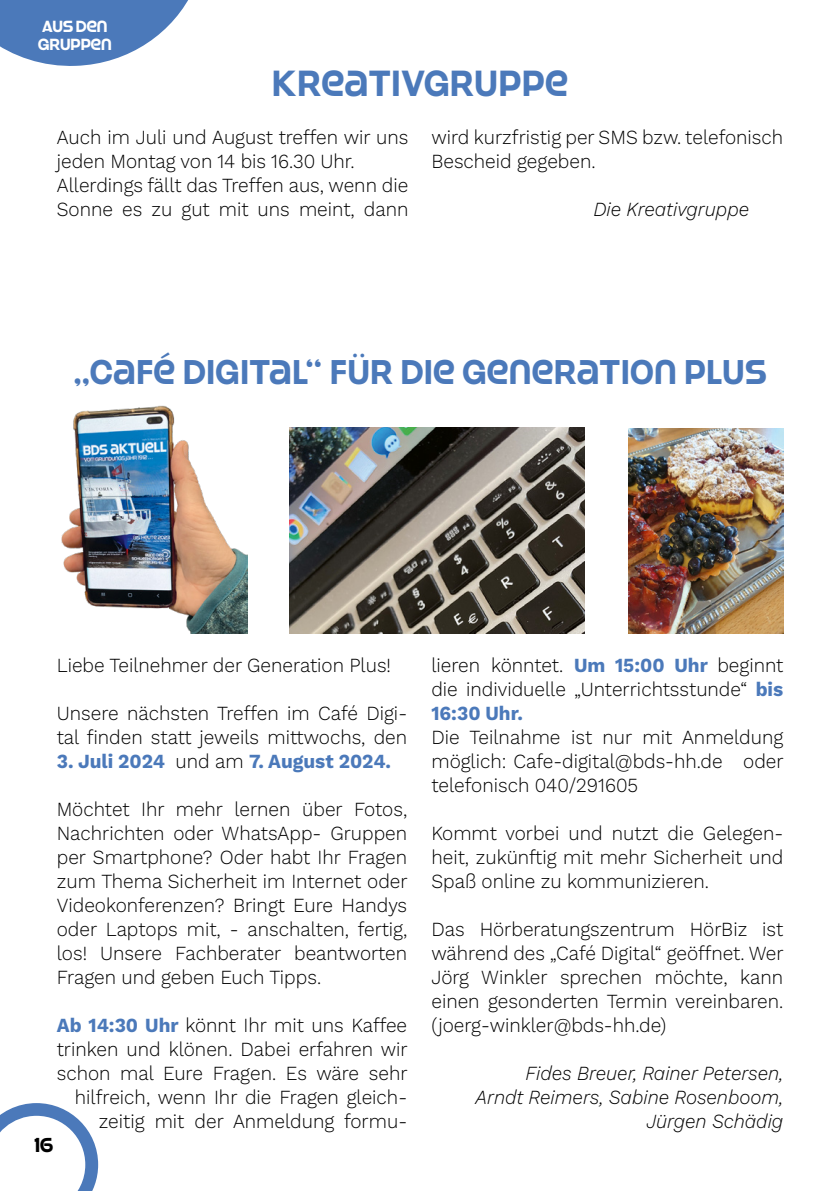
<style>
.page{position:relative;width:840px;height:1191px;background:#fff}
.page>*{position:absolute;margin:0;border:0;box-sizing:border-box;transform-origin:0 0}
.t1{font:700 36px "Strenuous Rg";letter-spacing:.025em;color:#4b79ba}
.t2{font:700 34px "Strenuous Rg";letter-spacing:.025em;color:#4b79ba}
.t3{font:300 20px/24px "Work Sans";color:#000;text-align:justify;scale:.95 1}
.t4{font:italic 300 20px/24px "Work Sans";color:#000;text-align:right;scale:.95 1}
.t5{font:700 20px "Work Sans";color:#4b79ba;scale:.95 1}
.t6{font:700 20px "Strenuous Rg";color:#000}
.t7{font:700 16px/18px "Strenuous Rg";color:#fff}
.s1{font-weight:300;color:#000}
.s2{font-weight:700;color:#4b79ba}
</style>
<div class="page">
<svg style="left:0;top:0;width:188px;height:66px"></svg>
<svg style="left:0;top:1103px;width:98px;height:88px"></svg>
<img style="left:289px;top:427px;width:294px;height:207px">
<img style="left:61px;top:405px;width:186px;height:229px">
<img style="left:628px;top:428px;width:154px;height:206px">
<p class="t7" style="left:38px;top:17px;width:75px">AUS DEN<br>GRUPPEN</p>
<h1 class="t1" style="left:272px;top:61px;width:297px">KREATIVGRUPPE</h1>
<p class="t3" style="left:57px;top:125px;width:371px;text-align:left">Auch im Juli und August treffen wir uns jeden Montag von 14 bis 16.30 Uhr.<br>Allerdings fällt das Treffen aus, wenn die Sonne es zu gut mit uns meint, dann</p>
<p class="t3" style="left:431px;top:125px;width:371px">wird kurzfristig per SMS bzw. telefonisch<br>Bescheid gegeben.</p>
<p class="t4" style="left:593px;top:196px;width:165px">Die Kreativgruppe</p>
<h2 class="t2" style="left:73px;top:351px;width:694px">„CAFÉ DIGITAL“ FÜR DIE GENERATION PLUS</h2>
<p class="t3" style="left:57px;top:653px;width:353px">Liebe Teilnehmer der Generation Plus!</p>
<p class="t3" style="left:57px;top:701px;width:370px">Unsere nächsten Treffen im Café Digi&shy;tal finden statt jeweils mittwochs, den</p>
<p class="t5" style="left:57px;top:746px;width:353px">3. Juli 2024 <span class="s1">und am</span> 7. August 2024.</p>
<p class="t3" style="left:57px;top:797px;width:370px">Möchtet Ihr mehr lernen über Fotos, Nachrichten oder WhatsApp- Gruppen per Smartphone? Oder habt Ihr Fragen zum Thema Sicherheit im Internet oder Videokonferenzen? Bringt Eure Handys oder Laptops mit, - anschalten, fertig, los! Unsere Fachberater beantworten Fragen und geben Euch Tipps.</p>
<p class="t3" style="left:57px;top:1013px;width:370px;text-align:right"><span class="s2">Ab 14:30 Uhr</span> könnt Ihr mit uns Kaffee trinken und klönen. Dabei erfahren wir schon mal Eure Fragen. Es wäre sehr hilfreich, wenn Ihr die Fragen gleich&shy;zeitig mit der Anmeldung formu-</p>
<p class="t6" style="left:34px;top:1133px;width:21px">16</p>
<p class="t3" style="left:431px;top:653px;width:372px">lieren könntet. <span class="s2">Um 15:00 Uhr</span> beginnt die individuelle „Unterrichtsstunde“ <span class="s2">bis 16:30 Uhr.</span></p>
<p class="t3" style="left:431px;top:725px;width:372px">Die Teilnahme ist nur mit Anmeldung möglich: Cafe-digital@bds-hh.de oder telefonisch 040/291605</p>
<p class="t3" style="left:431px;top:821px;width:371px">Kommt vorbei und nutzt die Gelegen&shy;heit, zukünftig mit mehr Sicherheit und Spaß online zu kommunizieren.</p>
<p class="t3" style="left:431px;top:917px;width:372px">Das Hörberatungszentrum HörBiz ist während des „Café Digital“ geöffnet. Wer Jörg Winkler sprechen möchte, kann einen gesonderten Termin vereinbaren. (joerg-winkler@bds-hh.de)</p>
<p class="t4" style="left:475px;top:1060px;width:325px">Fides Breuer, Rainer Petersen,<br>Arndt Reimers, Sabine Rosenboom,<br>Jürgen Schädig</p>
</div>
